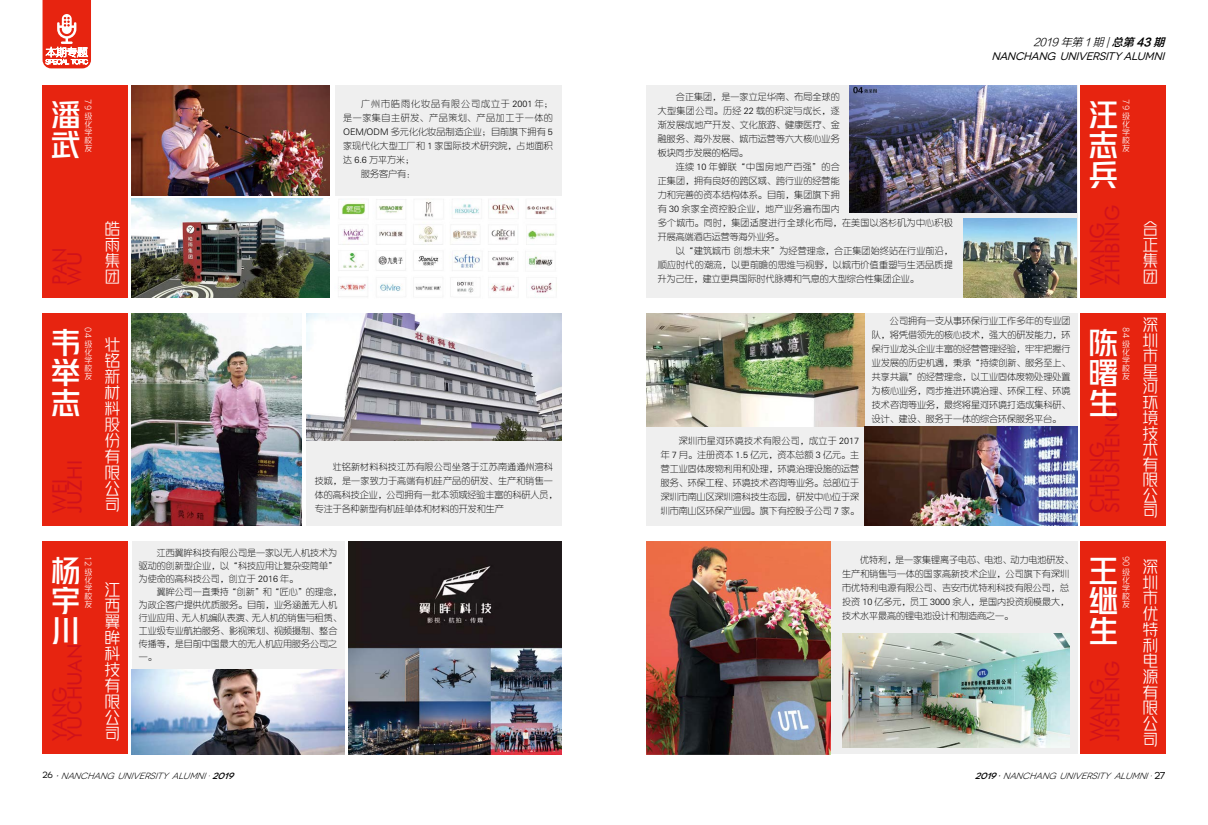
<style>
.page{position:relative;width:1208px;height:825px;background:#fff}
.page>*{position:absolute;margin:0;border:0;box-sizing:border-box;transform-origin:0 0}
.t1{font:30px/30px "HY Yaku Hei FEW";color:#fff;text-align:justify}
.t2{font:20px/15px "Futura BT";letter-spacing:.005em;color:#d0121b}
.t3{font:16px/16px "HY Yaku Hei DEW";color:#fff;text-align:justify}
.t4{font:italic 11px "Novecentowide";color:#000}
.t5{font:italic 11px "FZLTXHK";color:#000}
.t6{font:9px/14px "FZY1 JW GB1 0";letter-spacing:.005em;color:#000;text-align:justify}
.t7{font:9px/14px "FZY1 JW GB1 0";letter-spacing:.025em;color:#000}
.t8{font:italic 9px "Novecentowide";color:#000}
.t9{font:9px "FZY1 JW GB1 0";letter-spacing:.07em;color:#000}
.t10{font:9px "FZY1 JW GB1 0";letter-spacing:.11em;color:#000}
.t11{font:8px/8px "HY Yaku Hei DEW";color:#fff;text-align:justify}
.s1{font-family:"FZLTZHK GBK1 0"}
.s2{font-style:normal}
.s3{font-weight:500}
.s4{font-style:normal;font-size:10px}
</style>
<div class="page">
<svg style="left:43px;top:0;width:48px;height:68px"></svg>
<div style="left:306px;top:441px;width:255px;height:85px;background:#efefef"></div>
<div style="left:43px;top:313px;width:85px;height:213px;background:#e72410"></div>
<img style="left:306px;top:313px;width:255px;height:128px">
<img style="left:131px;top:313px;width:170px;height:213px">
<div style="left:132px;top:541px;width:212px;height:150px;background:#efefef"></div>
<div style="left:43px;top:541px;width:85px;height:213px;background:#e72410"></div>
<img style="left:349px;top:541px;width:212px;height:213px">
<img style="left:132px;top:669px;width:212px;height:85px">
<div style="left:43px;top:85px;width:85px;height:213px;background:#e72410"></div>
<img style="left:131px;top:198px;width:199px;height:100px">
<img style="left:131px;top:85px;width:199px;height:111px">
<img style="left:338px;top:199px;width:219px;height:99px">
<div style="left:334px;top:85px;width:227px;height:111px;background:#efefef"></div>
<div style="left:646px;top:85px;width:431px;height:213px;background:#efefef"></div>
<div style="left:1080px;top:85px;width:85px;height:213px;background:#e72410"></div>
<img style="left:849px;top:85px;width:227px;height:128px">
<img style="left:963px;top:218px;width:113px;height:80px">
<div style="left:646px;top:313px;width:431px;height:213px;background:#efefef"></div>
<div style="left:646px;top:541px;width:431px;height:213px;background:#efefef"></div>
<div style="left:1080px;top:313px;width:85px;height:213px;background:#e72410"></div>
<img style="left:646px;top:313px;width:219px;height:114px">
<img style="left:865px;top:427px;width:212px;height:99px">
<div style="left:1080px;top:541px;width:85px;height:213px;background:#e72410"></div>
<img style="left:842px;top:634px;width:227px;height:113px">
<img style="left:646px;top:541px;width:185px;height:213px">
<h1 class="t1" style="left:51px;top:99px;width:30px">潘武</h1>
<p class="t11" style="left:92px;top:99px;width:12px;rotate:90deg">79</p>
<p class="t11" style="left:84px;top:112px;width:9px">级化学校友</p>
<h2 class="t2" style="left:52px;top:285px;width:39px;rotate:-90deg">PAN<br>WU</h2>
<h3 class="t3" style="left:104px;top:221px;width:17px">皓雨集团</h3>
<h1 class="t1" style="left:51px;top:327px;width:30px">韦举志</h1>
<p class="t11" style="left:92px;top:327px;width:12px;rotate:90deg">04</p>
<p class="t11" style="left:84px;top:340px;width:9px">级化学校友</p>
<h3 class="t3" style="left:104px;top:337px;width:17px">壮铭新材料股份有限公司</h3>
<h2 class="t2" style="left:52px;top:513px;width:54px;rotate:-90deg">WEI<br>JUZHI</h2>
<h1 class="t1" style="left:51px;top:555px;width:30px">杨宇川</h1>
<p class="t11" style="left:92px;top:556px;width:12px;rotate:90deg">12</p>
<p class="t11" style="left:84px;top:568px;width:9px">级化学校友</p>
<h2 class="t2" style="left:52px;top:741px;width:99px;rotate:-90deg">YANG<br>YUCHUAN</h2>
<h3 class="t3" style="left:104px;top:581px;width:17px">江西翼眸科技有限公司</h3>
<p class="t10" style="left:361px;top:99px;width:193px">广州市皓雨化妆品有限公司成立于 2001 年；</p>
<p class="t9" style="left:343px;top:113px;width:211px">是一家集自主研发、产品策划、产品加工于一体的</p>
<p class="t6" style="left:343px;top:125px;width:211px">OEM/ODM 多元化化妆品制造企业；目前旗下拥有 5</p>
<p class="t6" style="left:343px;top:139px;width:211px">家现代化大型工厂和 1 家国际技术研究院，占地面积</p>
<p class="t6" style="left:343px;top:153px;width:72px">达 6.6 万平方米；</p>
<p class="t6" style="left:361px;top:167px;width:55px">服务客户有：</p>
<p class="t6" style="left:315px;top:460px;width:244px;text-align:left;text-indent:18px">壮铭新材料科技江苏有限公司坐落于江苏南通通州湾科技城，是一家致力于高端有机硅产品的研发、生产和销售一体的高科技企业，公司拥有一批本领域经验丰富的科研人员，</p>
<p class="t6" style="left:315px;top:502px;width:190px">专注于各种新型有机硅单体和材料的开发和生产</p>
<p class="t6" style="left:139px;top:547px;width:200px;line-height:13px;text-indent:18px">江西翼眸科技有限公司是一家以无人机技术为驱动的创新型企业，以“科技应用让复杂变简单”为使命的高科技公司，创立于 2016 年。</p>
<p class="t6" style="left:139px;top:586px;width:204px;line-height:13px;text-align:left;text-indent:18px">翼眸公司一直秉持“创新”和“匠心”的理念，为政企客户提供优质服务。目前，业务涵盖无人机行业应用、无人机编队表演、无人机的销售与租赁、工业级专业航拍服务、影视策划、视频摄制、整合传播等，是目前中国最大的无人机应用服务公司之一。</p>
<p class="t6" style="left:658px;top:90px;width:183px;text-indent:18px">合正集团，是一家立足华南、布局全球的大型集团公司。历经 22 载的积淀与成长，逐渐发展成地产开发、文化旅游、健康医疗、金融服务、海外发展、城市运营等六大核心业务板块同步发展的格局。</p>
<p class="t7" style="left:658px;top:160px;width:296px;text-indent:18px">连续 10 年蝉联“中国房地产百强”的合<br>正集团，拥有良好的跨区域、跨行业的经营能<br>力和完善的资本结构体系。目前，集团旗下拥<br>有 30 余家全资控股企业，地产业务遍布国内<br>多个城市。同时，集团适度进行全球化布局，在美国以洛杉矶为中心积极开展高端酒店运营等海外业务。</p>
<p class="t6" style="left:658px;top:244px;width:296px;text-indent:18px">以“建筑城市 创想未来”为经营理念，合正集团始终站在行业前沿，顺应时代的潮流，以更前瞻的思维与视野，以城市价值重塑与生活品质提升为己任，建立更具国际时代脉搏和气息的大型综合性集团企业。</p>
<p class="t5" style="left:1033px;top:37px;width:136px">2019 年第 1 期 |<span class="s1">总第 43 期</span></p>
<p class="t4" style="left:991px;top:50px;width:178px">NANCHANG UNIVERSITYALUMNI</p>
<h1 class="t1" style="left:1088px;top:99px;width:30px">汪志兵</h1>
<p class="t11" style="left:1130px;top:99px;width:12px;rotate:90deg">79</p>
<p class="t11" style="left:1122px;top:112px;width:9px">级化学校友</p>
<h2 class="t2" style="left:1089px;top:285px;width:81px;rotate:-90deg">WANG<br>ZHIBING</h2>
<h3 class="t3" style="left:1142px;top:221px;width:17px">合正集团</h3>
<p class="t6" style="left:890px;top:314px;width:182px">公司拥有一支从事环保行业工作多年的专业团</p>
<h3 class="t3" style="left:1142px;top:317px;width:17px;line-height:15.5px">深圳市星河环境技术有限公司</h3>
<h1 class="t1" style="left:1088px;top:327px;width:30px">陈曙生</h1>
<p class="t11" style="left:1130px;top:327px;width:12px;rotate:90deg">84</p>
<p class="t6" style="left:872px;top:328px;width:200px">队，将凭借领先的核心技术，强大的研发能力，环保行业龙头企业丰富的经营管理经验，牢牢把握行业发展的历史机遇，秉承“持续创新、服务至上、共享共赢”的经营理念，以工业固体废物处理处置为核心业务，同步推进环境治理、环保工程、环境技术咨询等业务，最终将星河环境打造成集科研、设计、建设、服务于一体的综合环保服务平台。</p>
<p class="t11" style="left:1122px;top:340px;width:9px">级化学校友</p>
<h2 class="t2" style="left:1089px;top:513px;width:108px;rotate:-90deg">CHENG<br>SHUSHENG</h2>
<p class="t6" style="left:660px;top:434px;width:200px;text-indent:18px">深圳市星河环境技术有限公司，成立于 2017年 7 月。注册资本 1.5 亿元，资本总额 3 亿元。主营工业固体废物利用和处理，环境治理设施的运营服务、环保工程、环境技术咨询等业务。总部位于深圳市南山区深圳湾科技生态园，研发中心位于深圳市南山区环保产业园。旗下有控股子公司 7 家。</p>
<p class="t6" style="left:842px;top:553px;width:233px;text-align:left;text-indent:18px">优特利，是一家集锂离子电芯、电池、动力电池研发、生产和销售与一体的国家高新技术企业，公司旗下有深圳市优特利电源有限公司、吉安市优特利科技有限公司，总投资 10 亿多元，员工 3000 余人，是国内投资规模最大，技术水平最高的锂电池设计和制造商之一。</p>
<h1 class="t1" style="left:1088px;top:555px;width:30px">王继生</h1>
<p class="t11" style="left:1130px;top:556px;width:12px;rotate:90deg">90</p>
<p class="t11" style="left:1122px;top:568px;width:9px">级化学校友</p>
<h3 class="t3" style="left:1142px;top:559px;width:17px;line-height:15.7px">深圳市优特利电源有限公司</h3>
<h2 class="t2" style="left:1089px;top:741px;width:82px;rotate:-90deg">WANG<br>JISHENG</h2>
<p class="t8" style="left:43px;top:771px;width:196px"><span class="s2">2 6</span> <span class="s3">·</span>NANCHANGUNIVERSITYALUMNI·<span class="s3">2019</span></p>
<p class="t8" style="left:975px;top:771px;width:192px"><span class="s3">2019·</span>NANCHANGUNIVERSITYALUMNI· <span class="s4">2 7</span></p>
</div>
